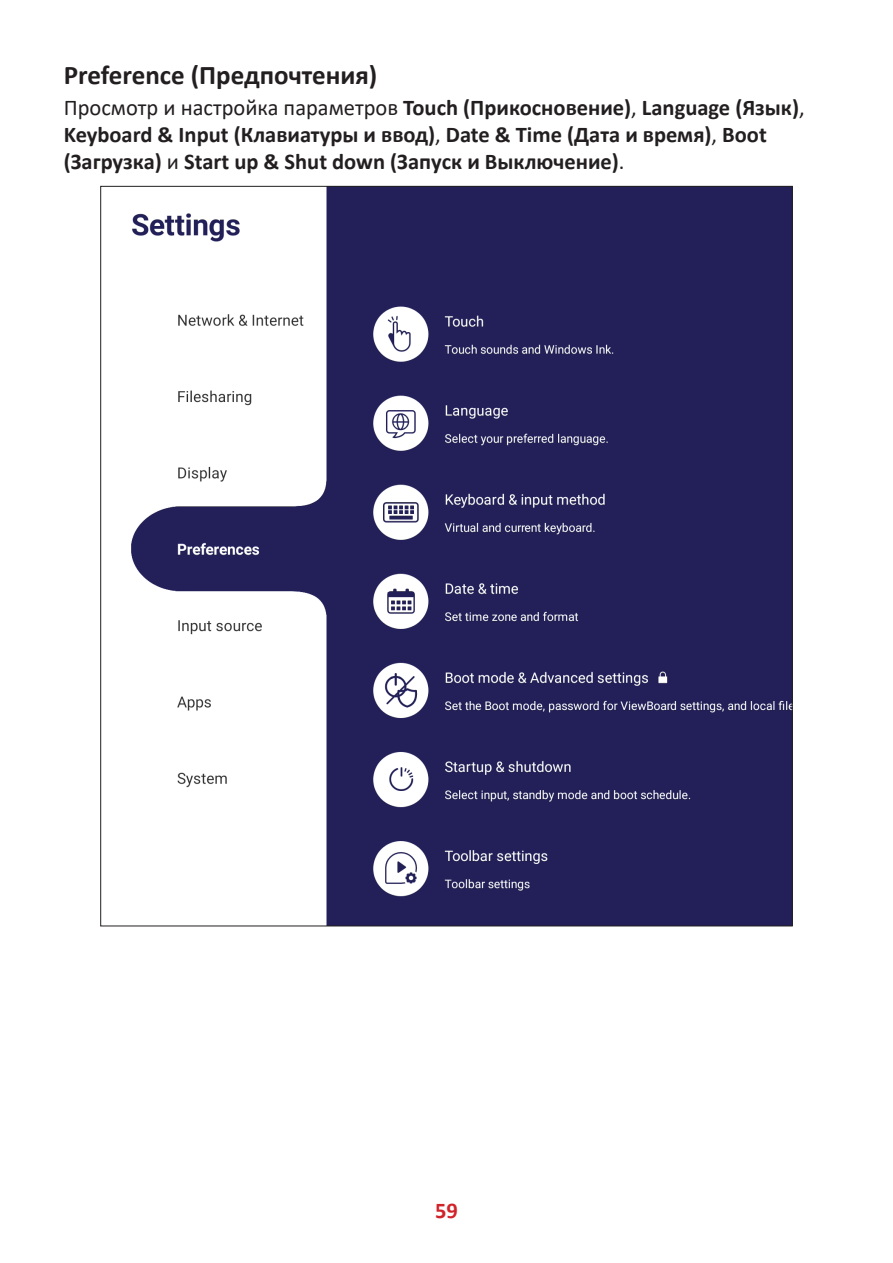
<style>
.page{position:relative;width:893px;height:1263px;background:#fff}
.page>*{position:absolute;margin:0;border:0;box-sizing:border-box;transform-origin:0 0}
.t1{font:700 27px "Calibri";color:#231f20}
.t2{font:700 22.5px/27px "Calibri";color:#231f20}
.t3{font:700 22.5px "Calibri";color:#d1232a}
.s1{font-weight:400}
</style>
<div class="page">
<img style="left:131px;top:188px;width:660px;height:736px">
<p class="t1" style="left:64px;top:56px;width:315px">Preference (Предпочтения)</p>
<p class="t2" style="left:64px;top:94px;width:742px"><span class="s1">Просмотр и настройка параметров</span> Touch (Прикосновение)<span class="s1">,</span> Language (Язык)<span class="s1">,<br></span>Keyboard &amp; Input (Клавиатуры и ввод)<span class="s1">,</span> Date &amp; Time (Дата и время)<span class="s1">,</span> Boot (Загрузка) <span class="s1">и</span> Start up &amp; Shut down (Запуск и Выключение)<span class="s1">.</span></p>
<p class="t3" style="left:435px;top:1194px;width:24px">59</p>
</div>
